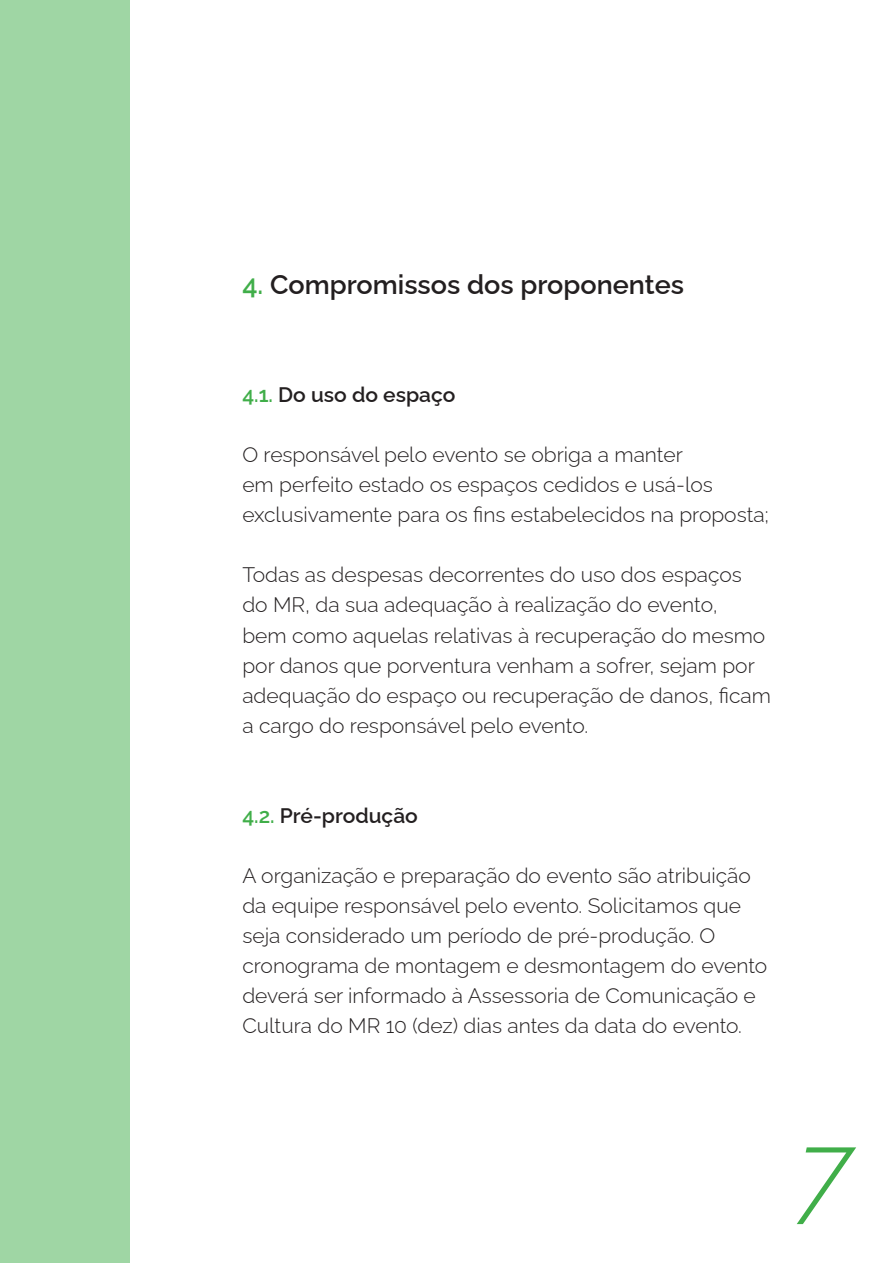
<style>
.page{position:relative;width:893px;height:1263px;background:#fff}
.page>*{position:absolute;margin:0;border:0;box-sizing:border-box;transform-origin:0 0}
.t1{font:italic 300 108px "Raleway";color:#40ae49}
.corpo{font:600 27px "Raleway";color:#231f20}
.corpo-2{font:300 21px/30px "Raleway";color:#231f20}
.corpo-3{font:600 21px "Raleway";color:#231f20}
.s1{color:#40ae49}
</style>
<div class="page">
<div style="left:0;top:0;width:130px;height:1263px;background:#9fd6a4"></div>
<p class="corpo" style="left:242px;top:263px;width:443px"><span class="s1">4.</span> Compromissos dos proponentes</p>
<p class="corpo-3" style="left:242px;top:378px;width:214px"><span class="s1">4.1.</span> Do uso do espaço</p>
<p class="corpo-2" style="left:242px;top:438px;width:528px">O responsável pelo evento se obriga a manter<br>em perfeito estado os espaços cedidos e usá-los exclusivamente para os fins estabelecidos na proposta;</p>
<p class="corpo-2" style="left:242px;top:558px;width:530px">Todas as despesas decorrentes do uso dos espaços do MR, da sua adequação à realização do evento,<br>bem como aquelas relativas à recuperação do mesmo por danos que porventura venham a sofrer, sejam por adequação do espaço ou recuperação de danos, ficam a cargo do responsável pelo evento.</p>
<p class="corpo-3" style="left:242px;top:798px;width:177px"><span class="s1">4.2.</span> Pré-produção</p>
<p class="corpo-2" style="left:242px;top:858px;width:526px">A organização e preparação do evento são atribuição da equipe responsável pelo evento. Solicitamos que seja considerado um período de pré-produção. O cronograma de montagem e desmontagem do evento deverá ser informado à Assessoria de Comunicação e Cultura do MR 10 (dez) dias antes da data do evento.</p>
<h1 class="t1" style="left:797px;top:1086px;width:57px">7</h1>
</div>
